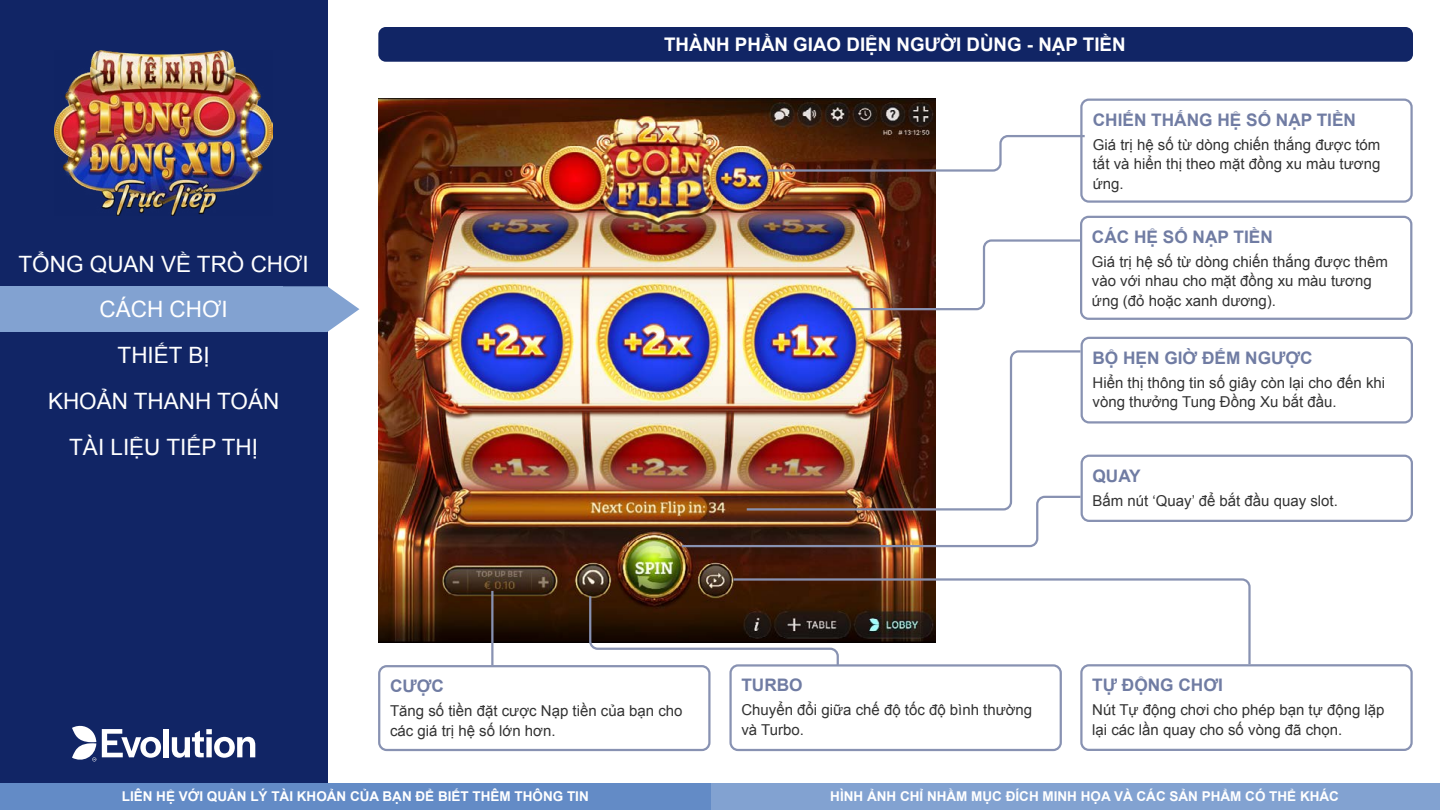
<style>
.page{position:relative;width:1440px;height:810px;background:#fff}
.page>*{position:absolute;margin:0;border:0;box-sizing:border-box;transform-origin:0 0}
.t1{font:22.5px/45.8px "Arial";color:#fff;text-align:center}
.t2{font:700 18.75px "Arial";color:#fff}
.t3{font:700 17.25px "Arial";color:#707ca3}
.t4{font:15px/19.5px "Arial";color:#333}
.t5{font:700 13.5px "Arial";color:#fff}
</style>
<div class="page">
<div style="left:0;top:783px;width:1440px;height:27px;background:#82a2d1"></div>
<div style="left:0;top:783px;width:711px;height:27px;background:#638bc6"></div>
<div style="left:0;top:0;width:327px;height:783px;background:#112565"></div>
<svg style="left:102px;top:729px;width:59px;height:29px"></svg>
<div style="left:163px;top:729px;width:6px;height:28px;background:#fff"></div>
<svg style="left:172px;top:729px;width:83px;height:29px"></svg>
<svg style="left:72px;top:726px;width:24px;height:35px"></svg>
<img style="left:55px;top:50px;width:218px;height:166px">
<div style="left:378px;top:27px;width:1035px;height:35px;background:#112565;border-radius:8px"></div>
<div style="left:1080px;top:216px;width:332px;height:104px;border:2px solid #8892b2;border-radius:7px"></div>
<div style="left:378px;top:665px;width:333px;height:86px;border:2px solid #8892b2;border-radius:8px"></div>
<div style="left:729px;top:664px;width:333px;height:87px;border:2px solid #8892b2;border-radius:8px"></div>
<div style="left:1081px;top:455px;width:332px;height:67px;border:2px solid #8892b2;border-radius:8px"></div>
<div style="left:1080px;top:664px;width:333px;height:87px;border:2px solid #8892b2;border-radius:8px"></div>
<div style="left:1081px;top:337px;width:332px;height:87px;border:2px solid #8892b2;border-radius:8px"></div>
<div style="left:1080px;top:99px;width:333px;height:104px;border:2px solid #8892b2;border-radius:7px"></div>
<img style="left:378px;top:99px;width:557px;height:543px">
<svg style="left:766px;top:134px;width:319px;height:39px"></svg>
<svg style="left:849px;top:238px;width:234px;height:73px"></svg>
<img style="left:744px;top:349px;width:339px;height:146px">
<hr style="left:491px;top:591px;width:3px;height:74px;background:#8892b2">
<svg style="left:588px;top:577px;width:664px;height:90px"></svg>
<img style="left:680px;top:495px;width:403px;height:53px">
<div style="left:0;top:286px;width:283px;height:46px;background:#82a2d1"></div>
<svg style="left:283px;top:286px;width:76px;height:46px"></svg>
<p class="t2" style="left:664px;top:32px;width:463px">THÀNH PHẦN GIAO DIỆN NGƯỜI DÙ NG - NẠP TIỀN</p>
<h1 class="t1" style="left:19px;top:241px;width:292px">TỔNG QUAN VỀ TRÒ CHƠI<br>CÁCH CHƠI<br>THIẾT BỊ<br>KHOẢN THANH TOÁN</h1>
<h1 class="t1" style="left:69px;top:424px;width:190px">TÀI LIỆU TIẾP THỊ</h1>
<p class="t3" style="left:1093px;top:108px;width:265px">CHIẾN THẮNG HỆ SỐ NẠP TIỀN</p>
<p class="t4" style="left:1093px;top:135px;width:289px;text-align:justify">Giá trị hệ số từ dòng chiến thắng được tóm tắt và hiển thị theo mặt đồng xu màu tương ứng.</p>
<p class="t3" style="left:1092px;top:225px;width:182px">CÁC HỆ SỐ NẠP TIỀN</p>
<p class="t4" style="left:1092px;top:252px;width:297px">Giá trị hệ số từ dòng chiến thắng được thêm vào với nhau cho mặt đồng xu màu tương ứng (đỏ hoặc xanh dương).</p>
<p class="t3" style="left:1093px;top:346px;width:222px">BỘ HẸN GIỜ ĐẾM NGƯỢC</p>
<p class="t4" style="left:1093px;top:373px;width:294px">Hiển thị thông tin số giây còn lại cho đến khi vòng thưởng Tung Đồng Xu bắt đầu.</p>
<p class="t3" style="left:1093px;top:464px;width:50px">QUAY</p>
<p class="t4" style="left:1093px;top:491px;width:247px">Bấm nút ‘Quay’ để bắt đầu quay slot.</p>
<p class="t3" style="left:390px;top:675px;width:55px">CƯỢC</p>
<p class="t4" style="left:390px;top:701px;width:294px">Tăng số tiền đặt cược Nạp tiền của bạn cho các giá trị hệ số lớn hơn.</p>
<p class="t3" style="left:741px;top:674px;width:63px">TURBO</p>
<p class="t4" style="left:741px;top:701px;width:292px">Chuyển đổi giữa chế độ tốc độ bình thường và Turbo.</p>
<p class="t3" style="left:1092px;top:674px;width:132px">TỰ ĐỘNG CHƠI</p>
<p class="t4" style="left:1092px;top:700px;width:294px">Nút Tự động chơi cho phép bạn tự động lặp lại các lần quay cho số vòng đã chọn.</p>
<p class="t5" style="left:122px;top:788px;width:469px">LIÊN HỆ VỚI QUẢN LÝ TÀI KHOẢN CỦA BẠN ĐỂ BIẾT THÊM THÔNG TIN</p>
<p class="t5" style="left:830px;top:788px;width:510px">HÌNH ẢNH CHỈ NHẰM MỤC ĐÍCH MINH HỌA VÀ CÁC SẢN PHẨM CÓ THỂ KHÁC</p>
</div>
